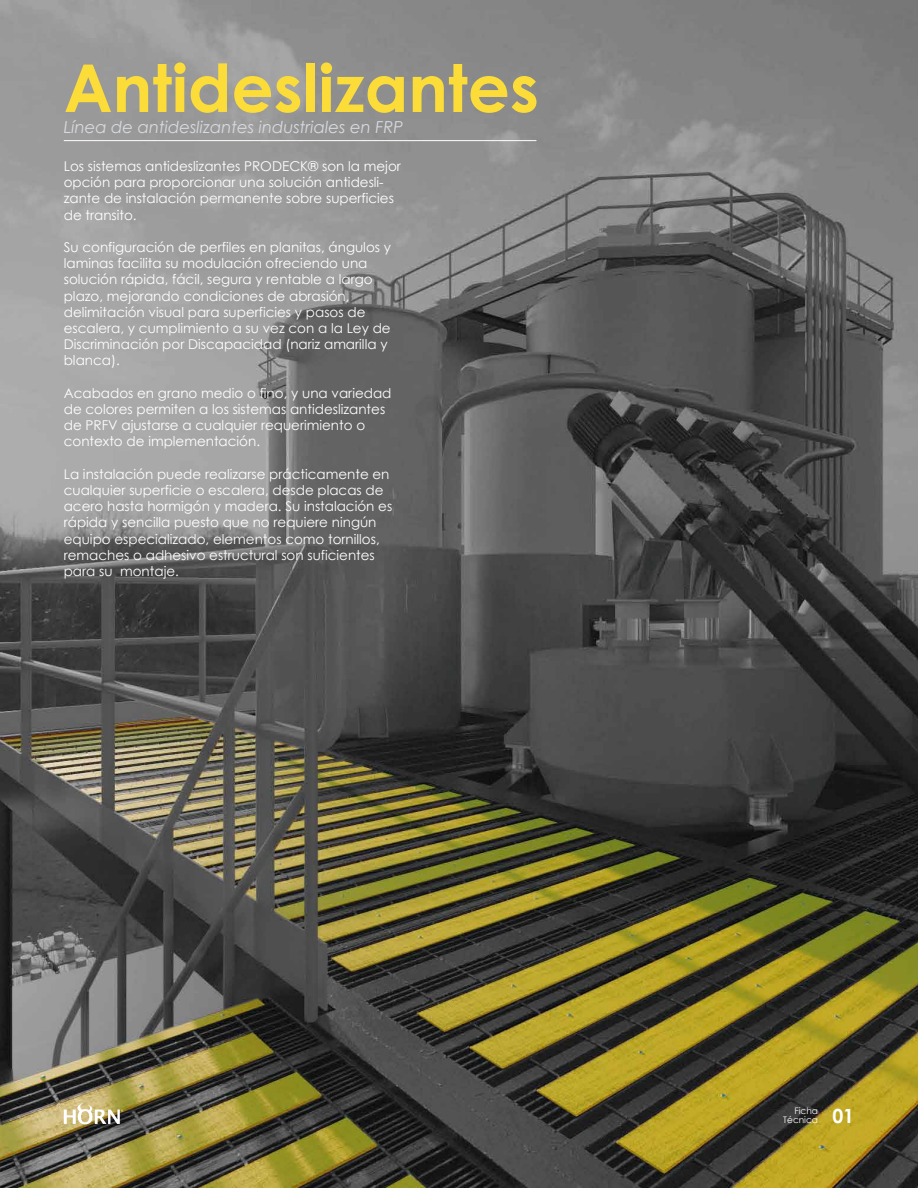
<style>
.page{position:relative;width:918px;height:1188px;background:#fff}
.page>*{position:absolute;margin:0;border:0;box-sizing:border-box;transform-origin:0 0}
.t1{font:700 66px "Century Gothic";color:#fbdc38}
.t2{font:700 19.5px "Century Gothic";color:#fff}
.t3{font:italic 16.5px "Century Gothic";color:#d8dade}
.t4{font:13.5px/16.2px "Century Gothic";color:#fff}
.t5{font:9px/9px "Century Gothic";color:#fff;text-align:right}
</style>
<div class="page">
<img style="left:0;top:0;width:918px;height:1188px">
<hr style="left:64px;top:140px;width:472px;height:1px;background:#fff">
<svg style="left:64px;top:1102px;width:59px;height:22px"></svg>
<h1 class="t1" style="left:64px;top:38px;width:477px">Antideslizantes</h1>
<p class="t3" style="left:64px;top:115px;width:341px">Línea de antideslizantes industriales en FRP</p>
<p class="t4" style="left:64px;top:158px;width:339px">Los sistemas antideslizantes PRODECK® son la mejor opción para proporcionar una solución antidesli&shy;zante de instalación permanente sobre superficies de transito.</p>
<p class="t4" style="left:64px;top:239px;width:329px">Su configuración de perfiles en planitas, ángulos y laminas facilita su modulación ofreciendo una solución rápida, fácil, segura y rentable a largo plazo, mejorando condiciones de abrasión, delimitación visual para superficies y pasos de escalera, y cumplimiento a su vez con a la Ley de Discriminación por Discapacidad (nariz amarilla y blanca).</p>
<p class="t4" style="left:64px;top:385px;width:329px">Acabados en grano medio o fino, y una variedad de colores permiten a los sistemas antideslizantes de PRFV ajustarse a cualquier requerimiento o contexto de implementación.</p>
<p class="t4" style="left:64px;top:466px;width:330px">La instalación puede realizarse prácticamente en cualquier superficie o escalera, desde placas de acero hasta hormigón y madera. Su instalación es rápida y sencilla puesto que no requiere ningún equipo especializado, elementos como tornillos, remaches o adhesivo estructural son suficientes para su montaje.</p>
<p class="t5" style="left:783px;top:1106px;width:36px">Ficha<br>Técnica</p>
<h2 class="t2" style="left:832px;top:1101px;width:23px">01</h2>
</div>
